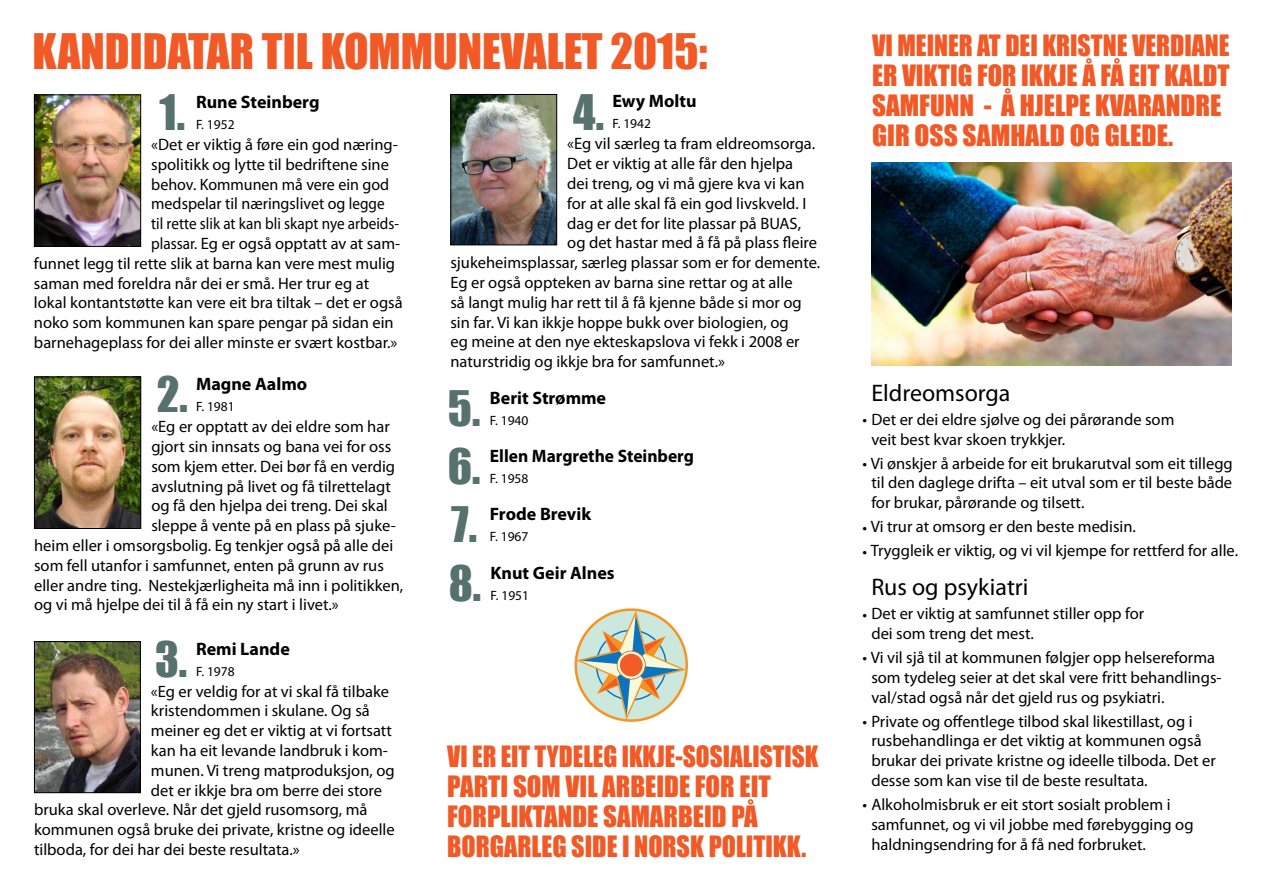
<style>
.page{position:relative;width:1263px;height:893px;background:#fff}
.page>*{position:absolute;margin:0;border:0;box-sizing:border-box;transform-origin:0 0}
.t1{font:45px "Impact";color:#f15a27}
.t2{font:45px/58.1px "Impact";color:#56726b;text-align:justify}
.t3{font:27px/30px "Impact";color:#f15a27;text-align:right}
.t4{font:27px "Impact";color:#f15a27;scale:.94 1}
.t5{font:27px "Impact";color:#f15a27;scale:.96 1}
.t6{font:24px "Myriad Pro";color:#000}
.t7{font:700 18px "Myriad Pro";color:#000}
.t8{font:16.5px/19.8px "Myriad Pro";color:#000}
.t9{font:16.5px "Myriad Pro";color:#000;scale:.92 1}
.t10{font:13.5px "Myriad Pro";color:#000}
</style>
<div class="page">
<img style="left:36px;top:96px;width:103px;height:149px">
<div style="left:34px;top:94px;width:107px;height:153px;border:1px solid #000"></div>
<img style="left:36px;top:379px;width:103px;height:148px">
<div style="left:34px;top:377px;width:107px;height:152px;border:1px solid #000"></div>
<img style="left:36px;top:643px;width:103px;height:148px">
<div style="left:34px;top:641px;width:107px;height:152px;border:1px solid #000"></div>
<img style="left:452px;top:96px;width:103px;height:147px">
<div style="left:450px;top:94px;width:107px;height:151px;border:1px solid #000"></div>
<img style="left:871px;top:162px;width:361px;height:204px">
<svg style="left:574px;top:608px;width:114px;height:114px"></svg>
<div style="left:620px;top:654px;width:23px;height:22px;background:#f15c27;border-radius:50%"></div>
<h1 class="t1" style="left:33px;top:16px;width:48px">KANDIDAT</h1>
<h1 class="t1" style="left:207px;top:16px;width:273px">AR TIL KOMMUNEVALET</h1>
<h1 class="t1" style="left:611px;top:16px;width:99px">2015:</h1>
<p class="t7" style="left:196px;top:90px;width:125px">Rune Steinberg</p>
<p class="t10" style="left:196px;top:116px;width:40px">F. 1952</p>
<p class="t8" style="left:151px;top:134px;width:248px">«Det er viktig å føre ein god næring-</p>
<p class="t8" style="left:151px;top:154px;width:239px">spolitikk og lytte til bedriftene sine</p>
<p class="t8" style="left:151px;top:174px;width:239px">behov. Kommunen må vere ein god</p>
<p class="t8" style="left:151px;top:194px;width:235px">medspelar til næringslivet og legge</p>
<p class="t9" style="left:151px;top:213px;width:271px">til rette slik at kan bli skapt nye arbeids-</p>
<p class="t9" style="left:151px;top:233px;width:272px">plassar. Eg er også opptatt av at sam-</p>
<p class="t8" style="left:34px;top:253px;width:363px">funnet legg til rette slik at barna kan vere mest mulig</p>
<p class="t8" style="left:34px;top:273px;width:337px">saman med foreldra når dei er små. Her trur eg at</p>
<p class="t8" style="left:34px;top:293px;width:370px">lokal kontantstøtte kan vere eit bra tiltak – det er også</p>
<p class="t8" style="left:34px;top:313px;width:361px">noko som kommunen kan spare pengar på sidan ein</p>
<p class="t8" style="left:34px;top:332px;width:365px">barnehageplass for dei aller minste er svært kostbar.»</p>
<p class="t7" style="left:196px;top:372px;width:113px">Magne Aalmo</p>
<p class="t10" style="left:196px;top:398px;width:40px">F. 1981</p>
<p class="t8" style="left:151px;top:416px;width:240px">«Eg er opptatt av dei eldre som har</p>
<p class="t8" style="left:151px;top:436px;width:241px">gjort sin innsats og bana vei for oss</p>
<p class="t8" style="left:151px;top:456px;width:245px">som kjem etter. Dei bør få en verdig</p>
<p class="t8" style="left:151px;top:476px;width:241px">avslutning på livet og få tilrettelagt</p>
<p class="t8" style="left:151px;top:496px;width:238px">og få den hjelpa dei treng. Dei skal</p>
<p class="t8" style="left:151px;top:515px;width:246px">sleppe å vente på en plass på sjuke-</p>
<p class="t8" style="left:34px;top:535px;width:361px">heim eller i omsorgsbolig. Eg tenkjer også på alle dei</p>
<p class="t8" style="left:34px;top:555px;width:351px">som fell utanfor i samfunnet, enten på grunn av rus</p>
<p class="t8" style="left:34px;top:575px;width:371px">eller andre ting. Nestekjærligheita må inn i politikken,</p>
<p class="t8" style="left:34px;top:595px;width:306px">og vi må hjelpe dei til å få ein ny start i livet.»</p>
<p class="t7" style="left:196px;top:637px;width:95px">Remi Lande</p>
<p class="t10" style="left:196px;top:663px;width:40px">F. 1978</p>
<p class="t8" style="left:151px;top:681px;width:240px">«Eg er veldig for at vi skal få tilbake</p>
<p class="t8" style="left:151px;top:701px;width:220px">kristendommen i skulane. Og så</p>
<p class="t8" style="left:151px;top:720px;width:242px">meiner eg det er viktig at vi fortsatt</p>
<p class="t8" style="left:151px;top:740px;width:238px">kan ha eit levande landbruk i kom-</p>
<p class="t8" style="left:151px;top:760px;width:245px">munen. Vi treng matproduksjon, og</p>
<p class="t8" style="left:151px;top:780px;width:233px">det er ikkje bra om berre dei store</p>
<p class="t8" style="left:34px;top:800px;width:335px">bruka skal overleve. Når det gjeld rusomsorg, må</p>
<p class="t8" style="left:34px;top:819px;width:362px">kommunen også bruke dei private, kristne og ideelle</p>
<p class="t8" style="left:34px;top:839px;width:267px">tilboda, for dei har dei beste resultata.»</p>
<h1 class="t2" style="left:573px;top:82px;width:32px">4.</h1>
<h1 class="t2" style="left:160px;top:82px;width:27px">1.</h1>
<p class="t7" style="left:612px;top:90px;width:86px">Ewy Moltu</p>
<p class="t10" style="left:612px;top:116px;width:40px">F. 1942</p>
<p class="t8" style="left:567px;top:134px;width:249px">«Eg vil særleg ta fram eldreomsorga.</p>
<p class="t8" style="left:567px;top:154px;width:227px">Det er viktig at alle får den hjelpa</p>
<p class="t8" style="left:567px;top:173px;width:239px">dei treng, og vi må gjere kva vi kan</p>
<p class="t8" style="left:567px;top:193px;width:240px">for at alle skal få ein god livskveld. I</p>
<p class="t8" style="left:567px;top:213px;width:235px">dag er det for lite plassar på BUAS,</p>
<p class="t8" style="left:567px;top:233px;width:251px">og det hastar med å få på plass fleire</p>
<p class="t8" style="left:450px;top:253px;width:371px">sjukeheimsplassar, særleg plassar som er for demente.</p>
<p class="t8" style="left:450px;top:272px;width:344px">Eg er også oppteken av barna sine rettar og at alle</p>
<p class="t8" style="left:450px;top:292px;width:353px">så langt mulig har rett til å få kjenne både si mor og</p>
<p class="t8" style="left:450px;top:312px;width:340px">sin far. Vi kan ikkje hoppe bukk over biologien, og</p>
<p class="t8" style="left:450px;top:332px;width:351px">eg meine at den nye ekteskapslova vi fekk i 2008 er</p>
<p class="t8" style="left:450px;top:352px;width:276px">naturstridig og ikkje bra for samfunnet.»</p>
<p class="t7" style="left:490px;top:387px;width:118px">Berit Strømme</p>
<p class="t10" style="left:490px;top:412px;width:40px">F. 1940</p>
<p class="t7" style="left:490px;top:444px;width:206px">Ellen Margrethe Steinberg</p>
<p class="t10" style="left:490px;top:470px;width:40px">F. 1958</p>
<p class="t7" style="left:490px;top:503px;width:103px">Frode Brevik</p>
<p class="t10" style="left:490px;top:529px;width:40px">F. 1967</p>
<p class="t7" style="left:490px;top:561px;width:126px">Knut Geir Alnes</p>
<p class="t10" style="left:490px;top:587px;width:40px">F. 1951</p>
<h1 class="t2" style="left:157px;top:364px;width:32px">2.</h1>
<h1 class="t2" style="left:448px;top:379px;width:35px">5.<br>6.<br>7.<br>8.</h1>
<h1 class="t2" style="left:155px;top:629px;width:34px">3.</h1>
<h2 class="t4" style="left:447px;top:735px;width:132px">VIER EIT TYDELEG</h2>
<h2 class="t4" style="left:622px;top:735px;width:13px">IKKJE</h2>
<h2 class="t4" style="left:675px;top:735px;width:49px">-SOSIALISTISK</h2>
<h2 class="t3" style="left:447px;top:770px;width:13px">PARTI</h2>
<h2 class="t3" style="left:513px;top:770px;width:145px">SOMVIL ARBEIDE</h2>
<h2 class="t3" style="left:695px;top:770px;width:56px">FOR EIT</h2>
<h2 class="t3" style="left:447px;top:800px;width:39px">FORPLIKTANDE</h2>
<h2 class="t3" style="left:603px;top:800px;width:16px">SAMAR</h2>
<h2 class="t3" style="left:678px;top:800px;width:81px">BEID PÅ</h2>
<h2 class="t3" style="left:447px;top:830px;width:84px">BORGARLEG</h2>
<h2 class="t3" style="left:571px;top:830px;width:13px">SIDE</h2>
<h2 class="t3" style="left:622px;top:830px;width:126px">I NORSK POLITIKK</h2>
<h2 class="t3" style="left:801px;top:830px;width:6px">.</h2>
<h2 class="t5" style="left:872px;top:25px;width:41px">VI MEINER</h2>
<h2 class="t5" style="left:977px;top:25px;width:82px">ATDEI KRISTNE</h2>
<h2 class="t5" style="left:1132px;top:25px;width:14px">VERDIANE</h2>
<h2 class="t3" style="left:872px;top:60px;width:43px">ER VIKTIG</h2>
<h2 class="t3" style="left:977px;top:60px;width:57px">FOR IKKJE</h2>
<h2 class="t3" style="left:1082px;top:60px;width:96px">Å FÅ EIT KALDT</h2>
<h2 class="t3" style="left:872px;top:90px;width:175px">SAMFUNN - Å HJELPE</h2>
<h2 class="t3" style="left:872px;top:90px;width:247px">KVARANDRE<br>GIR OSS SAMHALD OG GLEDE</h2>
<h2 class="t3" style="left:1168px;top:120px;width:7px">.</h2>
<h3 class="t6" style="left:871px;top:378px;width:141px">Eldreomsorga</h3>
<p class="t8" style="left:871px;top:409px;width:305px;text-indent:-9px">• Det er dei eldre sjølve og dei pårørande som veit best kvar skoen trykkjer.</p>
<p class="t8" style="left:871px;top:453px;width:363px;text-align:justify;text-indent:-9px">• Vi ønskjer å arbeide for eit brukarutval som eit tillegg til den daglege drifta – eit utval som er til beste både for brukar, pårørande og tilsett.</p>
<p class="t8" style="left:862px;top:517px;width:275px">• Vi trur at omsorg er den beste medisin.</p>
<p class="t8" style="left:862px;top:541px;width:377px">• Tryggleik er viktig, og vi vil kjempe for rettferd for alle.</p>
<h3 class="t6" style="left:871px;top:572px;width:159px">Rus og psykiatri</h3>
<p class="t8" style="left:871px;top:604px;width:274px;text-indent:-9px">• Det er viktig at samfunnet stiller opp for dei som treng det mest.</p>
<p class="t8" style="left:871px;top:647px;width:352px;text-indent:-9px">• Vi vil sjå til at kommunen følgjer opp helsereforma som tydeleg seier at det skal vere fritt behandlings&shy;val/stad også når det gjeld rus og psykiatri.</p>
<p class="t8" style="left:871px;top:711px;width:346px;text-indent:-9px">• Private og offentlege tilbod skal likestillast, og i rusbehandlinga er det viktig at kommunen også brukar dei private kristne og ideelle tilboda. Det er desse som kan vise til de beste resultata.</p>
<p class="t8" style="left:871px;top:794px;width:324px;text-indent:-9px">• Alkoholmisbruk er eit stort sosialt problem i samfunnet, og vi vil jobbe med førebygging og haldningsendring for å få ned forbruket.</p>
</div>
